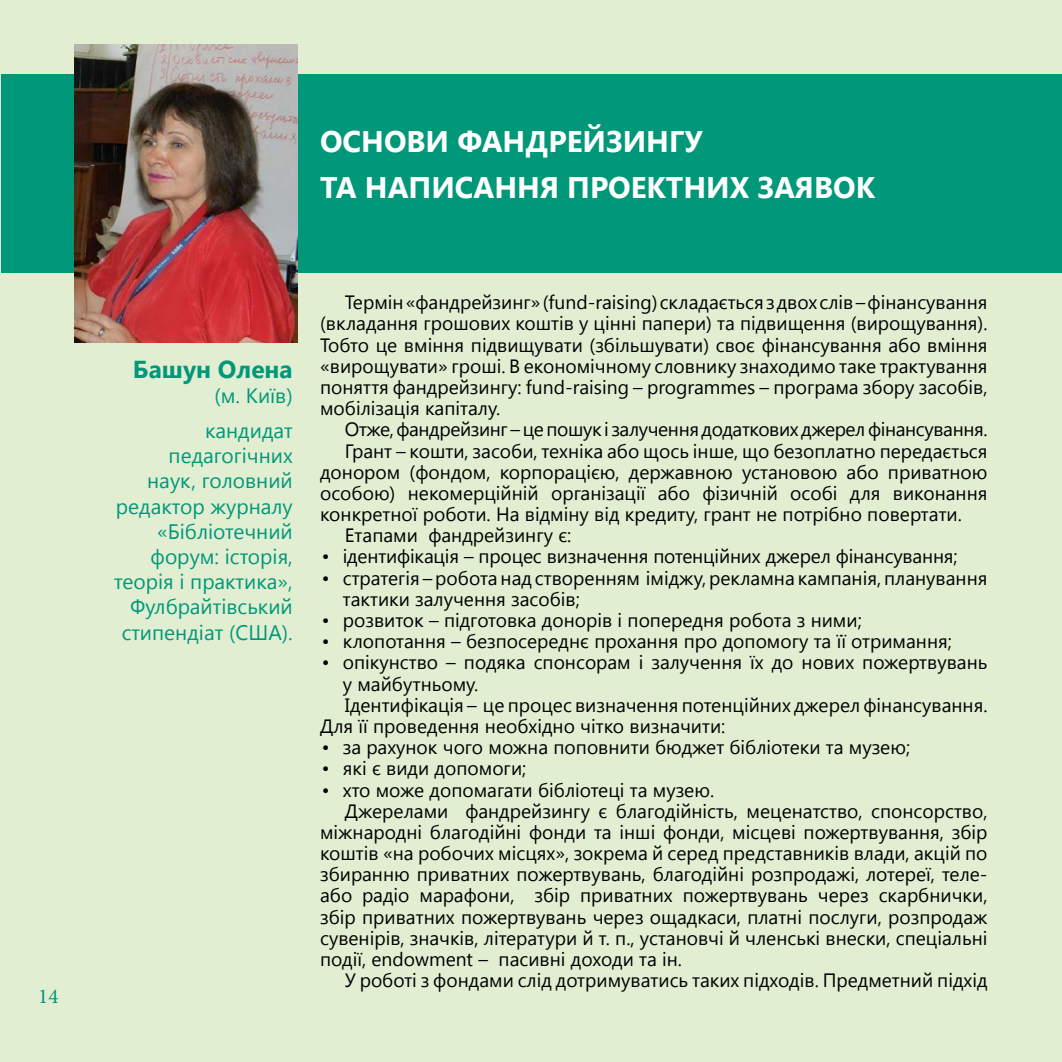
<style>
.page{position:relative;width:1062px;height:1062px;background:#e2eed2}
.page>*{position:absolute;margin:0;border:0;box-sizing:border-box;transform-origin:0 0}
.t1{font:700 29.75px/45.7px "Segoe UI";color:#fff}
.t2{font:700 24.5px "Segoe UI";color:#009879}
.t3{font:21px/25.2px "Segoe UI";color:#009879;text-align:center}
.t4{font:21px "Minion Pro";color:#009879}
.t5{font:19.25px/21.2px "Segoe UI";color:#000;text-align:justify}
.t6{font:19.25px "Segoe UI";letter-spacing:-.02em;color:#000}
</style>
<div class="page">
<div style="left:1px;top:74px;width:1061px;height:199px;background:#009879"></div>
<img style="left:74px;top:45px;width:224px;height:297px">
<p class="t4" style="left:38px;top:982px;width:22px">14</p>
<h1 class="t1" style="left:320px;top:117px;width:556px">ОСНОВИ ФАНДРЕЙЗИНГУ<br>ТА НАПИСАННЯ ПРОЕКТНИХ ЗАЯВОК</h1>
<p class="t2" style="left:133px;top:351px;width:161px">Башун Oлена</p>
<p class="t3" style="left:205px;top:377px;width:89px;line-height:35.2px">(м. Київ) кандидат</p>
<p class="t3" style="left:114px;top:442px;width:180px;text-align:right">педагогічних<br>наук, головний редактор журналу «Бібліотечний форум: історія, теорія і практика»,<br>Фулбрайтівський стипендіат (США).</p>
<p class="t5" style="left:320px;top:291px;width:669px;text-indent:25px">Термін «фандрейзинг» (fund-raіsіng) складається з двох слів – фінансування (вкладання грошових коштів у цінні папери) та підвищення (вирощування).<br>Тобто це вміння підвищувати (збільшувати) своє фінансування або вміння «вирощувати» гроші. В економічному словнику знаходимо таке трактування поняття фандрейзингу: fund-raіsіng – programmes – програма збору засобів, мобілізація капіталу.</p>
<p class="t6" style="left:345px;top:416px;width:644px">Отже, фандрейзинг – це пошук і залучення додаткових джерел фінансування.</p>
<p class="t5" style="left:345px;top:439px;width:644px">Грант – кошти, засоби, техніка або щось інше, що безоплатно передається</p>
<p class="t5" style="left:320px;top:460px;width:669px">донором (фондом, корпорацією, державною установою або приватною</p>
<p class="t5" style="left:320px;top:481px;width:669px">особою) некомерційній організації або фізичній особі для виконання</p>
<p class="t5" style="left:320px;top:503px;width:643px">конкретної роботи. На відміну від кредиту, грант не потрібно повертати.</p>
<p class="t5" style="left:345px;top:524px;width:228px">Етапами фандрейзингу є:</p>
<p class="t5" style="left:322px;top:545px;width:637px">• ідентифікація – процес визначення потенційних джерел фінансування;</p>
<p class="t5" style="left:343px;top:566px;width:646px;text-indent:-21px">• стратегія – робота над створенням іміджу, рекламна кампанія, планування тактики залучення засобів;</p>
<p class="t5" style="left:322px;top:609px;width:541px">• розвиток – підготовка донорів і попередня робота з ними;</p>
<p class="t5" style="left:322px;top:630px;width:631px">• клопотання – безпосереднє прохання про допомогу та її отримання;</p>
<p class="t5" style="left:322px;top:651px;width:667px">• опікунство – подяка спонсорам і залучення їх до нових пожертвувань</p>
<p class="t5" style="left:343px;top:672px;width:137px">у майбутньому.</p>
<p class="t5" style="left:345px;top:693px;width:644px">Ідентифікація – це процес визначення потенційних джерел фінансування.</p>
<p class="t5" style="left:320px;top:714px;width:407px">Для її проведення необхідно чітко визначити:</p>
<p class="t5" style="left:322px;top:736px;width:590px">• за рахунок чого можна поповнити бюджет бібліотеки та музею;</p>
<p class="t5" style="left:322px;top:757px;width:206px">• які є види допомоги;</p>
<p class="t5" style="left:322px;top:778px;width:394px">• хто може допомагати бібліотеці та музею.</p>
<p class="t5" style="left:345px;top:799px;width:644px">Джерелами фандрейзингу є благодійність, меценатство, спонсорство,</p>
<p class="t5" style="left:320px;top:820px;width:669px">міжнародні благодійні фонди та інші фонди, місцеві пожертвування, збір</p>
<p class="t5" style="left:320px;top:841px;width:669px">коштів «на робочих місцях», зокрема й серед представників влади, акцій по</p>
<p class="t5" style="left:320px;top:863px;width:669px">збиранню приватних пожертвувань, благодійні розпродажі, лотереї, теле-</p>
<p class="t5" style="left:320px;top:884px;width:669px">або радіо марафони, збір приватних пожертвувань через скарбнички,</p>
<p class="t5" style="left:320px;top:905px;width:669px">збір приватних пожертвувань через ощадкаси, платні послуги, розпродаж</p>
<p class="t5" style="left:320px;top:926px;width:669px">сувенірів, значків, літератури й т. п., установчі й членські внески, спеціальні</p>
<p class="t5" style="left:320px;top:947px;width:363px">події, endowment – пасивні доходи та ін.</p>
<p class="t5" style="left:345px;top:969px;width:644px">У роботі з фондами слід дотримуватись таких підходів. Предметний підхід</p>
</div>
